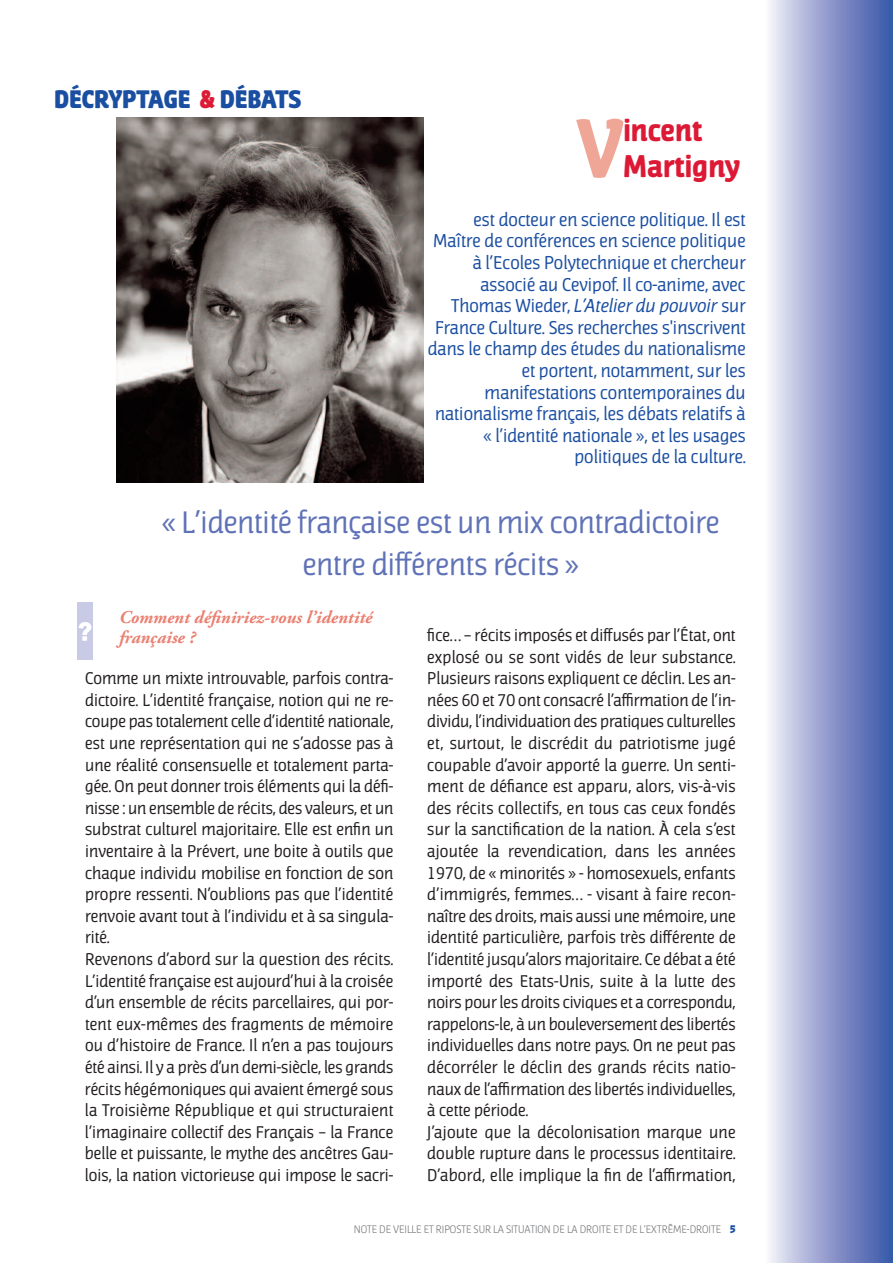
<style>
.page{position:relative;width:893px;height:1263px;background:#fff}
.page>*{position:absolute;margin:0;border:0;box-sizing:border-box;transform-origin:0 0}
.t1{font:700 79.65px "Jaures";color:#f0a697}
.t2{font:30px/41.8px "Jaures";color:#5f72b7;text-align:center}
.t3{font:700 30px/36px "Jaures";color:#dc1a36}
.t4{font:900 24px "Jaures";color:#1a4ea1}
.t5{font:18px/21.6px "Jaures";letter-spacing:.005em;color:#1a4ea1;text-align:right}
.t6{font:italic 700 18px/19.5px "Adobe Garamond Pro";color:#ea7f70}
.t7{font:16.5px/21.6px "Jaures";letter-spacing:.005em;color:#231f20}
.t8{font:300 10.5px "Jaures";color:#6c6d70}
.s1{color:#dc1a36}
.s2{font-style:italic}
.s3{font-weight:900;color:#1a4ea1}
</style>
<div class="page">
<div style="left:767px;top:0;width:126px;height:1263px;background:linear-gradient(to right,#f0ecf7,#3651a6)"></div>
<img style="left:116px;top:118px;width:308px;height:364px">
<div style="left:77px;top:602px;width:16px;height:57px;background:#c9cbe6"></div>
<svg style="left:79px;top:622px;width:12px;height:19px"></svg>
<h3 class="t4" style="left:54px;top:85px;width:249px">DÉCRYPTAGE <span class="s1">&amp;</span> DÉBATS</h3>
<h1 class="t1" style="left:577px;top:103px;width:48px">V</h1>
<h2 class="t3" style="left:623px;top:113px;width:119px">incent<br>Martigny</h2>
<p class="t5" style="left:428px;top:209px;width:319px">est docteur en science politique. Il est Maître de conférences en science politique à l’Ecoles Polytechnique et chercheur associé au Cevipof. Il co-anime, avec Thomas Wieder, <span class="s2">L’Atelier du pouvoir</span> sur France Culture. Ses recherches s'inscrivent dans le champ des études du nationalisme et portent, notamment, sur les manifestations contemporaines du nationalisme français, les débats relatifs à « l’identité nationale », et les usages politiques de la culture.</p>
<h2 class="t2" style="left:162px;top:501px;width:559px">« L’identité française est un mix contradictoire entre différents récits »</h2>
<p class="t6" style="left:119px;top:609px;width:255px">Comment définiriez-vous l’identité française ?</p>
<p class="t7" style="left:85px;top:668px;width:310px">Comme un mixte introuvable, parfois contra&shy;dictoire. L’identité française, notion qui ne re&shy;coupe pas totalement celle d’identité nationale, est une représentation qui ne s’adosse pas à une réalité consensuelle et totalement parta&shy;gée. On peut donner trois éléments qui la défi&shy;nisse : un ensemble de récits, des valeurs, et un substrat culturel majoritaire. Elle est enfin un inventaire à la Prévert, une boite à outils que chaque individu mobilise en fonction de son propre ressenti. N’oublions pas que l’identité renvoie avant tout à l’individu et à sa singula&shy;rité.<br>Revenons d’abord sur la question des récits.<br>L’identité française est aujourd’hui à la croisée d’un ensemble de récits parcellaires, qui por&shy;tent eux-mêmes des fragments de mémoire ou d’histoire de France. Il n’en a pas toujours été ainsi. Il y a près d’un demi-siècle, les grands récits hégémoniques qui avaient émergé sous la Troisième République et qui structuraient l’imaginaire collectif des Français – la France belle et puissante, le mythe des ancêtres Gau&shy;lois, la nation victorieuse qui impose le sacri-</p>
<p class="t7" style="left:427px;top:624px;width:310px">fice… – récits imposés et diffusés par l’État, ont explosé ou se sont vidés de leur substance.<br>Plusieurs raisons expliquent ce déclin. Les an&shy;nées 60 et 70 ont consacré l’affirmation de l’in&shy;dividu, l’individuation des pratiques culturelles et, surtout, le discrédit du patriotisme jugé coupable d’avoir apporté la guerre. Un senti&shy;ment de défiance est apparu, alors, vis-à-vis des récits collectifs, en tous cas ceux fondés sur la sanctification de la nation. À cela s’est ajoutée la revendication, dans les années 1970, de « minorités » - homosexuels, enfants d’immigrés, femmes… - visant à faire recon&shy;naître des droits, mais aussi une mémoire, une identité particulière, parfois très différente de l’identité jusqu’alors majoritaire. Ce débat a été importé des Etats-Unis, suite à la lutte des noirs pour les droits civiques et a correspondu, rappelons-le, à un bouleversement des libertés individuelles dans notre pays. On ne peut pas décorréler le déclin des grands récits natio&shy;naux de l’affirmation des libertés individuelles, à cette période.<br>J’ajoute que la décolonisation marque une double rupture dans le processus identitaire.<br>D’abord, elle implique la fin de l’affirmation,</p>
<p class="t8" style="left:354px;top:1223px;width:383px">NOTE DE VEILLE ET RIPOSTE SUR LA SITUATION DE LA DROITE ET DE L’EXTRÊME-DROITE <span class="s3">5</span></p>
</div>
